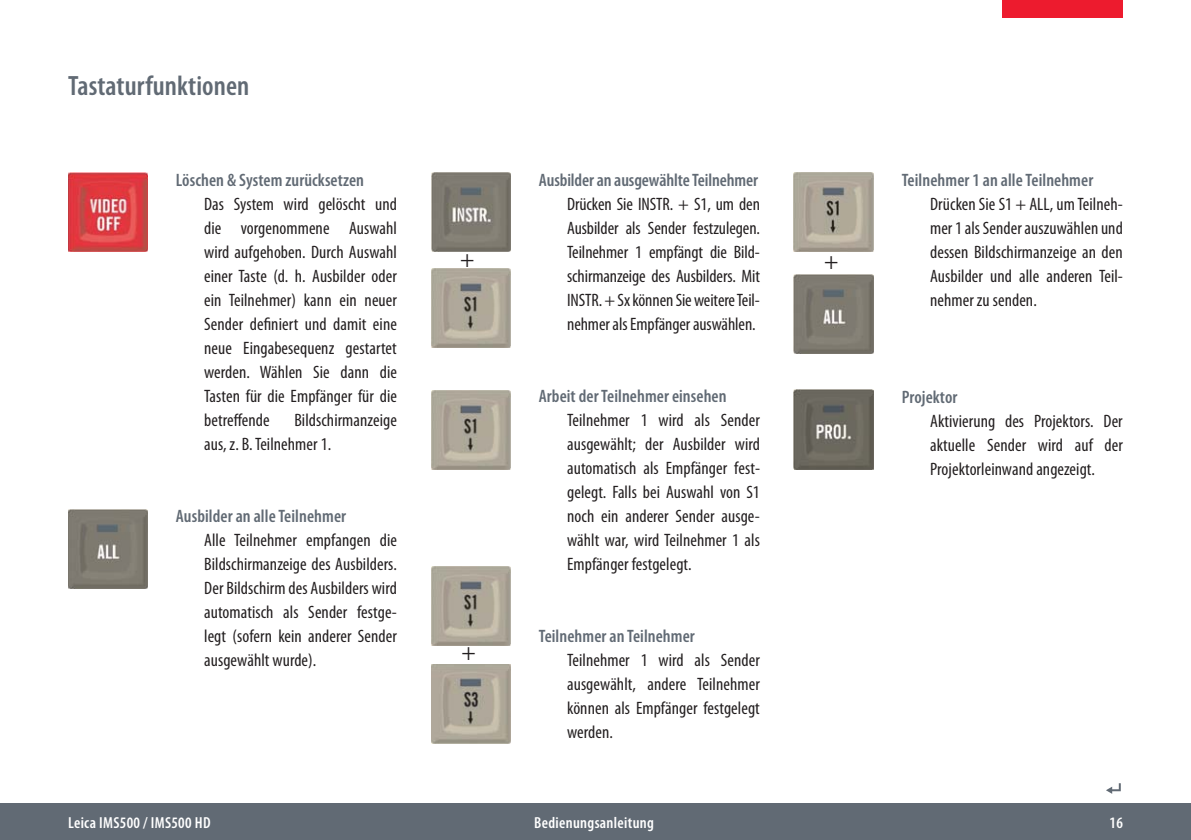
<style>
.page{position:relative;width:1191px;height:840px;background:#fff}
.page>*{position:absolute;margin:0;border:0;box-sizing:border-box;transform-origin:0 0}
.t1{font:600 condensed 28px "Myriad Pro";letter-spacing:.005em;color:#616a74}
.t2{font:condensed 24px "Myriad Pro";color:#231f20}
.t3{font:condensed 18px/24px "Myriad Pro";letter-spacing:.005em;color:#231f20;text-align:justify}
.t4{font:600 condensed 18px "Myriad Pro";letter-spacing:.005em;color:#616a74}
.t5{font:600 condensed 16px "Myriad Pro";letter-spacing:.02em;color:#fff}
</style>
<div class="page">
<div style="left:0;top:803px;width:1191px;height:36px;background:#616a74"></div>
<div style="left:1002px;top:0;width:121px;height:17px;background:#ed1b2e"></div>
<svg style="left:1106px;top:783px;width:14px;height:10px"></svg>
<img style="left:68px;top:172px;width:79px;height:79px">
<img style="left:68px;top:509px;width:79px;height:79px">
<img style="left:431px;top:172px;width:79px;height:79px">
<img style="left:431px;top:268px;width:79px;height:79px">
<img style="left:431px;top:664px;width:79px;height:79px">
<img style="left:431px;top:390px;width:79px;height:79px">
<img style="left:794px;top:172px;width:79px;height:79px">
<img style="left:794px;top:274px;width:79px;height:79px">
<img style="left:794px;top:389px;width:79px;height:80px">
<img style="left:431px;top:566px;width:79px;height:79px">
<h1 class="t1" style="left:68px;top:75px;width:183px">Tastaturfunktionen</h1>
<p class="t4" style="left:176px;top:173px;width:190px">Löschen &amp; System zurücksetzen</p>
<p class="t3" style="left:204px;top:193px;width:194px">Das System wird gelöscht und die vorgenommene Auswahl wird aufgehoben. Durch Auswahl einer Taste (d. h. Ausbilder oder ein Teilnehmer) kann ein neuer Sender definiert und damit eine neue Eingabesequenz gestartet werden. Wählen Sie dann die Tasten für die Empfänger für die betreffende</p>
<p class="t3" style="left:204px;top:409px;width:194px;text-indent:90px">Bildschirmanzeige aus, z. B. Teilnehmer 1.</p>
<p class="t4" style="left:176px;top:509px;width:172px">Ausbilder an alle Teilnehmer</p>
<p class="t3" style="left:204px;top:529px;width:194px">Alle Teilnehmer empfangen die Bildschirmanzeige des Ausbilders.<br>Der Bildschirm des Ausbilders wird automatisch als Sender festge&shy;legt (sofern kein anderer Sender ausgewählt wurde).</p>
<p class="t4" style="left:539px;top:173px;width:221px">Ausbilder an ausgewählte Teilnehmer</p>
<p class="t3" style="left:567px;top:193px;width:194px">Drücken Sie INSTR. + S1, um den Ausbilder als Sender festzulegen.<br>Teilnehmer 1 empfängt die Bild&shy;schirmanzeige des Ausbilders. Mit INSTR. + Sx können Sie weitere Teil&shy;nehmer als Empfänger auswählen.</p>
<h2 class="t2" style="left:460px;top:249px;width:16px">+</h2>
<h2 class="t2" style="left:824px;top:252px;width:16px">+</h2>
<h2 class="t2" style="left:461px;top:642px;width:16px">+</h2>
<p class="t4" style="left:539px;top:389px;width:189px">Arbeit der Teilnehmer einsehen</p>
<p class="t3" style="left:567px;top:409px;width:194px">Teilnehmer 1 wird als Sender ausgewählt; der Ausbilder wird automatisch als Empfänger fest&shy;gelegt. Falls bei Auswahl von S1 noch ein anderer Sender ausge&shy;wählt war, wird Teilnehmer 1 als Empfänger festgelegt.</p>
<p class="t4" style="left:539px;top:629px;width:158px">Teilnehmer an Teilnehmer</p>
<p class="t3" style="left:567px;top:649px;width:194px">Teilnehmer 1 wird als Sender ausgewählt, andere Teilnehmer können als Empfänger festgelegt werden.</p>
<p class="t4" style="left:901px;top:173px;width:193px">Teilnehmer 1 an alle Teilnehmer</p>
<p class="t3" style="left:930px;top:193px;width:194px">Drücken Sie S1 + ALL, um Teilneh&shy;mer 1 als Sender auszuwählen und dessen Bildschirmanzeige an den Ausbilder und alle anderen Teil&shy;nehmer zu senden.</p>
<p class="t4" style="left:901px;top:390px;width:57px">Projektor</p>
<p class="t3" style="left:930px;top:410px;width:194px">Aktivierung des Projektors. Der aktuelle Sender wird auf der Projektorleinwand angezeigt.</p>
<p class="t5" style="left:68px;top:816px;width:144px">Leica IMS500 / IMS500 HD</p>
<p class="t5" style="left:534px;top:816px;width:121px">Bedienungsanleitung</p>
<p class="t5" style="left:1109px;top:816px;width:15px">16</p>
</div>
